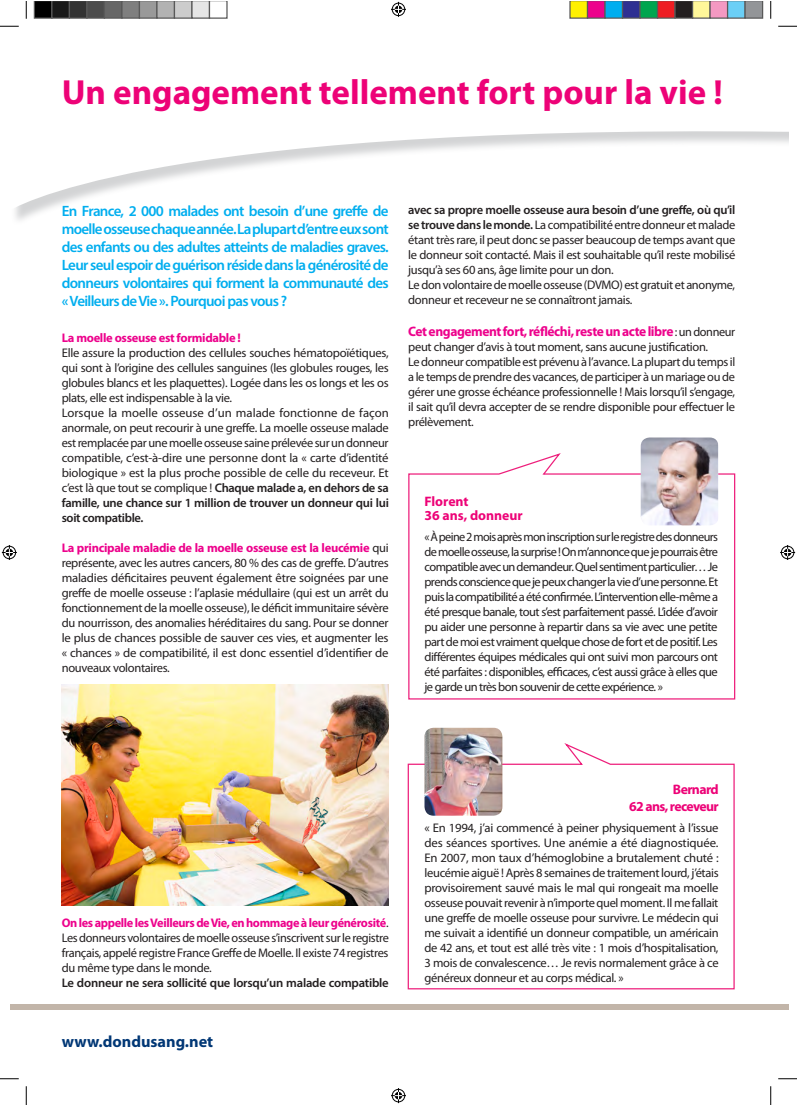
<style>
.page{position:relative;width:797px;height:1105px;background:#fff}
.page>*{position:absolute;margin:0;border:0;box-sizing:border-box;transform-origin:0 0}
.t1{font:700 35px "Myriad Pro";color:#ed0277}
.t2{font:700 16.25px "Myriad Pro";color:#013775}
.t3{font:600 15px/18px "Myriad Pro";letter-spacing:-.045em;color:#00aeef;text-align:justify}
.t4{font:700 13.75px "Myriad Pro";letter-spacing:-.03em;color:#ed028c}
.t5{font:700 13.75px/16.5px "Myriad Pro";letter-spacing:-.04em;color:#ed0277;text-align:right}
.t6{font:700 13.75px/13.8px "Myriad Pro";color:#ed0277}
.t7{font:12.5px/15px "Myriad Pro";letter-spacing:-.025em;color:#231f20;text-align:justify}
.t8{font:600 12.5px "Myriad Pro";letter-spacing:-.02em;color:#231f20}
.t9{font:700 12.5px "Myriad Pro";letter-spacing:-.025em;color:#ed028c}
.s1{font-weight:600}
.s2{font-weight:700;color:#ed028c}
.s3{font-weight:400;font-size:12.5px;color:#231f20}
</style>
<div class="page">
<div style="left:10px;top:1004px;width:778px;height:6px;background:#c2b5a9"></div>
<svg style="left:15px;top:16px;width:773px;height:195px"></svg>
<svg style="left:407px;top:741px;width:328px;height:249px"></svg>
<svg style="left:408px;top:452px;width:328px;height:248px"></svg>
<img style="left:640px;top:437px;width:78px;height:88px">
<hr style="left:785px;top:169px;width:3px;height:523px;background:#fff">
<img style="left:62px;top:684px;width:327px;height:222px">
<img style="left:424px;top:728px;width:78px;height:88px">
<svg style="left:0;top:25px;width:19px;height:2px"></svg>
<svg style="left:778px;top:25px;width:18px;height:2px"></svg>
<svg style="left:0;top:1078px;width:19px;height:1px"></svg>
<svg style="left:778px;top:1078px;width:18px;height:1px"></svg>
<svg style="left:25px;top:1px;width:2px;height:18px"></svg>
<svg style="left:25px;top:1086px;width:2px;height:19px"></svg>
<svg style="left:770px;top:1px;width:1px;height:18px"></svg>
<svg style="left:770px;top:1086px;width:1px;height:19px"></svg>
<svg style="left:391px;top:2px;width:15px;height:15px"></svg>
<svg style="left:391px;top:1088px;width:15px;height:15px"></svg>
<svg style="left:2px;top:545px;width:15px;height:15px"></svg>
<svg style="left:780px;top:545px;width:15px;height:15px"></svg>
<svg style="left:34px;top:1px;width:194px;height:18px;background:#7a7a7a"></svg>
<svg style="left:569px;top:1px;width:194px;height:18px;background:#877e7c"></svg>
<h1 class="t1" style="left:62px;top:72px;width:662px">Un engagement tellement fort pour la vie !</h1>
<p class="t3" style="left:62px;top:201px;width:328px">En France, 2 000 malades ont besoin d’une greffe de moelle osseuse chaque année. La plupart d’entre eux sont des enfants ou des adultes atteints de maladies graves.<br>Leur seul espoir de guérison réside dans la générosité de donneurs volontaires qui forment la communauté des « Veilleurs de Vie ». Pourquoi pas vous ?</p>
<p class="t9" style="left:62px;top:331px;width:181px">La moelle osseuse est formidable !</p>
<p class="t7" style="left:62px;top:345px;width:329px;text-align:left">Elle assure la production des cellules souches hématopoïétiques, qui sont à l’origine des cellules sanguines (les globules rouges, les globules blancs et les plaquettes). Logée dans les os longs et les os plats, elle est indispensable à la vie.<br>Lorsque la moelle osseuse d’un malade fonctionne de façon anormale, on peut recourir à une greffe. La moelle osseuse malade est remplacée par une moelle osseuse saine prélevée sur un donneur compatible, c’est-à-dire une personne dont la « carte d’identité biologique » est la plus proche possible de celle du receveur. Et c’est là que tout se complique ! <span class="s1">Chaque malade a, en dehors de sa famille, une chance sur 1 million de trouver un donneur qui lui soit compatible.</span></p>
<p class="t7" style="left:62px;top:540px;width:329px"><span class="s2">La principale maladie de la moelle osseuse est la leucémie</span> qui représente, avec les autres cancers, 80 % des cas de greffe. D’autres maladies déficitaires peuvent également être soignées par une greffe de moelle osseuse : l’aplasie médullaire (qui est un arrêt du fonctionnement de la moelle osseuse), le déficit immunitaire sévère du nourrisson, des anomalies héréditaires du sang. Pour se donner le plus de chances possible de sauver ces vies, et augmenter les « chances » de compatibilité, il est donc essentiel d’identifier de nouveaux volontaires.</p>
<p class="t7" style="left:408px;top:203px;width:328px;text-align:left"><span class="s1">avec sa propre moelle osseuse aura besoin d’une greffe, où qu’il se trouve dans le monde.</span> La compatibilité entre donneur et malade étant très rare, il peut donc se passer beaucoup de temps avant que le donneur soit contacté. Mais il est souhaitable qu’il reste mobilisé jusqu’à ses 60 ans, âge limite pour un don.<br>Le don volontaire de moelle osseuse (DVMO) est gratuit et anonyme, donneur et receveur ne se connaîtront jamais.</p>
<p class="t4" style="left:408px;top:323px;width:328px">Cet engagement fort, réfléchi, reste un acte libre <span class="s3">: un donneur</span></p>
<p class="t7" style="left:408px;top:339px;width:329px;text-align:left">peut changer d’avis à tout moment, sans aucune justification.<br>Le donneur compatible est prévenu à l’avance. La plupart du temps il a le temps de prendre des vacances, de participer à un mariage ou de gérer une grosse échéance professionnelle ! Mais lorsqu’il s’engage, il sait qu’il devra accepter de se rendre disponible pour effectuer le prélèvement.</p>
<p class="t6" style="left:424px;top:495px;width:100px">Florent<br>36 ans, donneur</p>
<p class="t7" style="left:424px;top:530px;width:295px">« À peine 2 mois après mon inscription sur le registre des donneurs de moelle osseuse, la surprise ! On m’annonce que je pourrais être compatible avec un demandeur. Quel sentiment particulier… Je prends conscience que je peux changer la vie d’une personne. Et puis la compatibilité a été confirmée. L’intervention elle-même a été presque banale, tout s’est parfaitement passé. L’idée d’avoir pu aider une personne à repartir dans sa vie avec une petite part de moi est vraiment quelque chose de fort et de positif. Les différentes équipes médicales qui ont suivi mon parcours ont été parfaites : disponibles, efficaces, c’est aussi grâce à elles que je garde un très bon souvenir de cette expérience. »</p>
<p class="t7" style="left:62px;top:915px;width:329px"><span class="s2">On les appelle les Veilleurs de Vie, en hommage à leur générosité</span>.<br>Les donneurs volontaires de moelle osseuse s’inscrivent sur le registre français, appelé registre France Greffe de Moelle. Il existe 74 registres du même type dans le monde.</p>
<p class="t8" style="left:62px;top:975px;width:328px">Le donneur ne sera sollicité que lorsqu’un malade compatible</p>
<h2 class="t2" style="left:62px;top:1032px;width:153px">www.dondusang.net</h2>
<p class="t5" style="left:629px;top:782px;width:91px">Bernard<br>62 ans, receveur</p>
<p class="t7" style="left:424px;top:821px;width:296px">« En 1994, j’ai commencé à peiner physiquement à l’issue des séances sportives. Une anémie a été diagnostiquée.<br>En 2007, mon taux d’hémoglobine a brutalement chuté : leucémie aiguë ! Après 8 semaines de traitement lourd, j’étais provisoirement sauvé mais le mal qui rongeait ma moelle osseuse pouvait revenir à n’importe quel moment. Il me fallait une greffe de moelle osseuse pour survivre. Le médecin qui me suivait a identifié un donneur compatible, un américain de 42 ans, et tout est allé très vite : 1 mois d’hospitalisation, 3 mois de convalescence… Je revis normalement grâce à ce généreux donneur et au corps médical. »</p>
</div>
